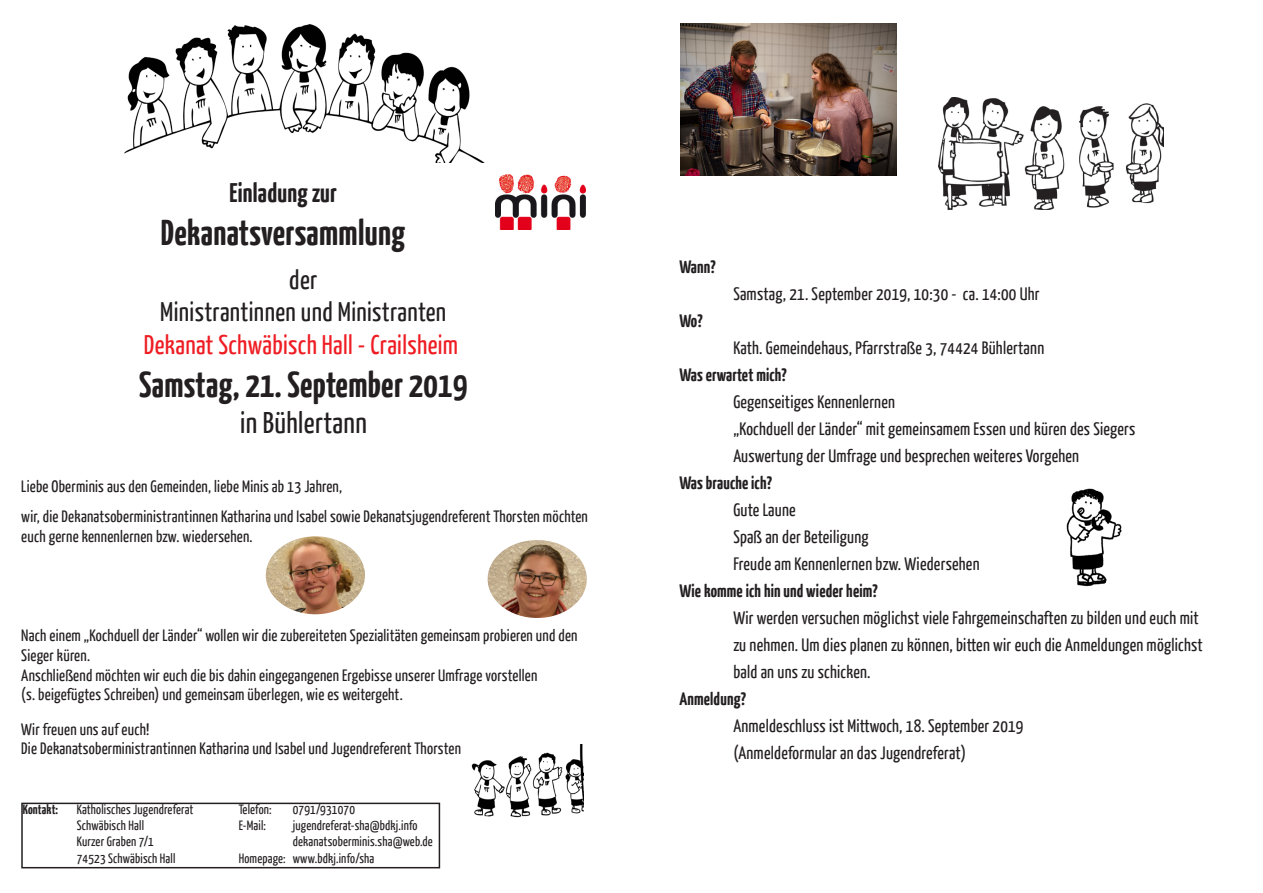
<style>
.page{position:relative;width:1263px;height:893px;background:#fff}
.page>*{position:absolute;margin:0;border:0;box-sizing:border-box;transform-origin:0 0}
.t1{font:700 36px "BDKJ";color:#231f20}
.t2{font:30px "BDKJ";color:#231f20}
.t3{font:27px "BDKJ";color:#231f20}
.t4{font:27px "BDKJ";color:#ee1d23}
.t5{font:700 27px "BDKJ";color:#231f20}
.t6{font:18px "BDKJ";color:#231f20}
.t7{font:700 18px "BDKJ";color:#231f20}
.t8{font:16.5px "BDKJ";color:#231f20}
.t9{font:13.5px "BDKJ";color:#231f20}
.t10{font:700 13.5px "BDKJ";color:#231f20}
</style>
<div class="page">
<img style="left:471px;top:745px;width:112px;height:73px">
<div style="left:21px;top:803px;width:419px;height:65px;border:2px solid #231f20"></div>
<img style="left:266px;top:536px;width:99px;height:78px">
<img style="left:488px;top:540px;width:99px;height:78px">
<img style="left:680px;top:23px;width:217px;height:153px">
<img style="left:124px;top:24px;width:361px;height:139px">
<img style="left:496px;top:174px;width:89px;height:56px">
<img style="left:1066px;top:488px;width:56px;height:99px">
<img style="left:939px;top:98px;width:224px;height:112px">
<p class="t5" style="left:229px;top:175px;width:109px">Einladung zur</p>
<p class="t1" style="left:161px;top:209px;width:246px">Dekanatsversammlung</p>
<p class="t3" style="left:289px;top:262px;width:30px">der</p>
<p class="t3" style="left:160px;top:295px;width:288px">Ministrantinnen und Ministranten</p>
<p class="t4" style="left:144px;top:327px;width:316px">Dekanat Schwäbisch Hall - Crailsheim</p>
<p class="t1" style="left:139px;top:361px;width:330px">Samstag, 21. September 2019</p>
<p class="t2" style="left:240px;top:403px;width:129px">in Bühlertann</p>
<p class="t8" style="left:21px;top:475px;width:323px">Liebe Oberminis aus den Gemeinden, liebe Minis ab 13 Jahren,</p>
<p class="t8" style="left:21px;top:506px;width:568px">wir, die Dekanatsoberministrantinnen Katharina und Isabel sowie Dekanatsjugendreferent Thorsten möchten</p>
<p class="t8" style="left:21px;top:526px;width:233px">euch gerne kennenlernen bzw. wiedersehen.</p>
<p class="t8" style="left:21px;top:625px;width:558px">Nach einem „Kochduell der Länder“ wollen wir die zubereiteten Spezialitäten gemeinsam probieren und den</p>
<p class="t8" style="left:21px;top:644px;width:70px">Sieger küren.</p>
<p class="t8" style="left:21px;top:664px;width:518px">Anschließend möchten wir euch die bis dahin eingegangenen Ergebisse unserer Umfrage vorstellen</p>
<p class="t8" style="left:21px;top:684px;width:383px">(s. beigefügtes Schreiben) und gemeinsam überlegen, wie es weitergeht.</p>
<p class="t8" style="left:21px;top:718px;width:130px">Wir freuen uns auf euch!</p>
<p class="t8" style="left:21px;top:738px;width:441px">Die Dekanatsoberministrantinnen Katharina und Isabel und Jugendreferent Thorsten</p>
<p class="t10" style="left:23px;top:800px;width:37px">Kontakt:</p>
<p class="t9" style="left:77px;top:801px;width:118px">Katholisches Jugendreferat</p>
<p class="t9" style="left:239px;top:801px;width:35px">Telefon:</p>
<p class="t9" style="left:293px;top:801px;width:64px">0791/931070</p>
<p class="t9" style="left:77px;top:817px;width:69px">Schwäbisch Hall</p>
<p class="t9" style="left:239px;top:817px;width:29px">E-Mail:</p>
<p class="t9" style="left:293px;top:817px;width:126px">jugendreferat-sha@bdkj.info</p>
<p class="t9" style="left:77px;top:833px;width:79px">Kurzer Graben 7/1</p>
<p class="t9" style="left:293px;top:833px;width:142px">dekanatsoberminis.sha@web.de</p>
<p class="t9" style="left:77px;top:849px;width:100px">74523 Schwäbisch Hall</p>
<p class="t9" style="left:239px;top:849px;width:137px">Homepage: www.bdkj.info/sha</p>
<p class="t7" style="left:679px;top:255px;width:38px">Wann?</p>
<p class="t7" style="left:679px;top:309px;width:25px">Wo?</p>
<p class="t6" style="left:733px;top:282px;width:308px">Samstag, 21. September 2019, 10:30 - ca. 14:00 Uhr</p>
<p class="t6" style="left:733px;top:336px;width:313px">Kath. Gemeindehaus, Pfarrstraße 3, 74424 Bühlertann</p>
<p class="t7" style="left:679px;top:363px;width:109px">Was erwartet mich?</p>
<p class="t6" style="left:733px;top:390px;width:163px">Gegenseitiges Kennenlernen</p>
<p class="t6" style="left:733px;top:417px;width:404px">„Kochduell der Länder“ mit gemeinsamem Essen und küren des Siegers</p>
<p class="t6" style="left:733px;top:444px;width:347px">Auswertung der Umfrage und besprechen weiteres Vorgehen</p>
<p class="t7" style="left:679px;top:471px;width:94px">Was brauche ich?</p>
<p class="t6" style="left:733px;top:498px;width:64px">Gute Laune</p>
<p class="t6" style="left:733px;top:525px;width:137px">Spaß an der Beteiligung</p>
<p class="t6" style="left:733px;top:552px;width:248px">Freude am Kennenlernen bzw. Wiedersehen</p>
<p class="t7" style="left:679px;top:579px;width:200px">Wie komme ich hin und wieder heim?</p>
<p class="t6" style="left:733px;top:606px;width:467px">Wir werden versuchen möglichst viele Fahrgemeinschaften zu bilden und euch mit</p>
<p class="t6" style="left:733px;top:633px;width:471px">zu nehmen. Um dies planen zu können, bitten wir euch die Anmeldungen möglichst</p>
<p class="t6" style="left:733px;top:660px;width:139px">bald an uns zu schicken.</p>
<p class="t7" style="left:679px;top:687px;width:68px">Anmeldung?</p>
<p class="t6" style="left:733px;top:714px;width:292px">Anmeldeschluss ist Mittwoch, 18. September 2019</p>
<p class="t6" style="left:733px;top:741px;width:234px">(Anmeldeformular an das Jugendreferat)</p>
</div>
